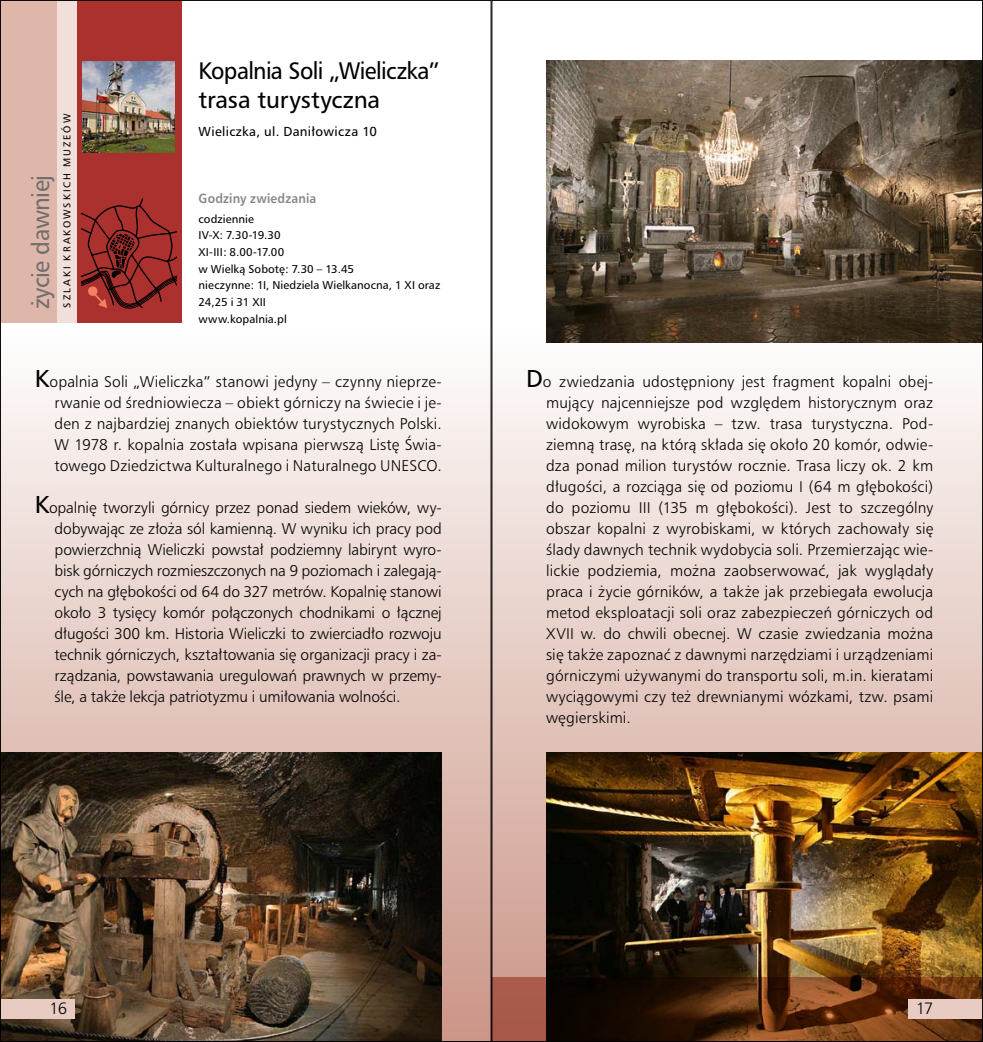
<style>
.page{position:relative;width:983px;height:1042px;background:#fff}
.page>*{position:absolute;margin:0;border:0;box-sizing:border-box;transform-origin:0 0}
.t1{font:24.5px "Humnst 777 PL";letter-spacing:-.02em;color:#6f6f6e;scale:.95 1}
.t2{font:23.97px/28.7px "Humnst 777 PL";letter-spacing:-.02em;color:#000;scale:.95 1}
.t3{font:15.75px "Humnst 777 Lt PL";color:#000}
.t4{font:14.88px/21px "Humnst 777 Lt PL";letter-spacing:.005em;color:#000;text-align:justify}
.t5{font:13.12px "Humnst 777 PL";letter-spacing:.02em;color:#000}
.t6{font:700 12.78px "Humnst 777 PL";letter-spacing:.015em;color:#878786;scale:.91 1}
.t7{font:11.38px/16.6px "Humnst 777 PL";letter-spacing:.005em;color:#000}
.t8{font:9.97px "Humnst 777 PL";letter-spacing:.195em;color:#000}
.s1{font-family:"Humnst 777 PL";font-size:24.5px}
</style>
<div class="page">
<div style="left:491px;top:322px;width:491px;height:720px;background:linear-gradient(to bottom,#fdfdfc,#ca9486)"></div>
<div style="left:0;top:322px;width:491px;height:720px;background:linear-gradient(to bottom,#fffffe,#c99385)"></div>
<div style="left:56px;top:0;width:21px;height:322px;background:#f1dfda"></div>
<div style="left:0;top:0;width:56px;height:322px;background:#dfb6aa"></div>
<div style="left:77px;top:0;width:104px;height:322px;background:#ab312f"></div>
<img style="left:546px;top:752px;width:434px;height:225px">
<svg style="left:493px;top:977px;width:487px;height:63px;background:#542b14"></svg>
<img style="left:546px;top:60px;width:434px;height:282px">
<img style="left:83px;top:61px;width:91px;height:92px">
<img style="left:2px;top:752px;width:439px;height:288px">
<div style="left:0;top:999px;width:74px;height:19px;background:#e8cbc2"></div>
<div style="left:908px;top:999px;width:74px;height:19px;background:#e8cbc2"></div>
<svg style="left:82px;top:198px;width:94px;height:111px"></svg>
<p class="t8" style="left:61px;top:308px;width:195px;rotate:-90deg">SZLAKI KRAKOWSKICH MUZEÓW</p>
<h1 class="t1" style="left:25px;top:309px;width:144px;rotate:-90deg">życie dawniej</h1>
<h2 class="t2" style="left:198px;top:56px;width:255px">Kopalnia Soli „Wieliczka” trasa turystyczna</h2>
<p class="t5" style="left:198px;top:123px;width:180px">Wieliczka, ul. Daniłowicza 10</p>
<p class="t6" style="left:198px;top:190px;width:131px">Godziny zwiedzania</p>
<p class="t7" style="left:198px;top:210px;width:243px">codziennie<br>IV-X: 7.30-19.30<br>XI-III: 8.00-17.00<br>w Wielką Sobotę: 7.30 – 13.45<br>nieczynne: 1I, Niedziela Wielkanocna, 1 XI oraz<br>24,25 i 31 XII<br>www.kopalnia.pl</p>
<p class="t4" style="left:55px;top:371px;width:388px;text-indent:-20px"><span class="s1">K</span>opalnia Soli „Wieliczka” stanowi jedyny – czynny nieprze&shy;rwanie od średniowiecza – obiekt górniczy na świecie i je&shy;den z najbardziej znanych obiektów turystycznych Polski.<br>W 1978 r. kopalnia została wpisana pierwszą Listę Świa&shy;towego Dziedzictwa Kulturalnego i Naturalnego UNESCO.</p>
<p class="t4" style="left:55px;top:497px;width:388px;text-indent:-20px"><span class="s1">K</span>opalnię tworzyli górnicy przez ponad siedem wieków, wy&shy;dobywając ze złoża sól kamienną. W wyniku ich pracy pod powierzchnią Wieliczki powstał podziemny labirynt wyro&shy;bisk górniczych rozmieszczonych na 9 poziomach i zalegają&shy;cych na głębokości od 64 do 327 metrów. Kopalnię stanowi około 3 tysięcy komór połączonych chodnikami o łącznej długości 300 km. Historia Wieliczki to zwierciadło rozwoju technik górniczych, kształtowania się organizacji pracy i za&shy;rządzania, powstawania uregulowań prawnych w przemy&shy;śle, a także lekcja patriotyzmu i umiłowania wolności.</p>
<p class="t4" style="left:546px;top:371px;width:388px;text-indent:-20px"><span class="s1">D</span>o zwiedzania udostępniony jest fragment kopalni obej&shy;mujący najcenniejsze pod względem historycznym oraz widokowym wyrobiska – tzw. trasa turystyczna. Pod&shy;ziemną trasę, na którą składa się około 20 komór, odwie&shy;dza ponad milion turystów rocznie. Trasa liczy ok. 2 km długości, a rozciąga się od poziomu I (64 m głębokości) do poziomu III (135 m głębokości). Jest to szczególny obszar kopalni z wyrobiskami, w których zachowały się ślady dawnych technik wydobycia soli. Przemierzając wie&shy;lickie podziemia, można zaobserwować, jak wyglądały praca i życie górników, a także jak przebiegała ewolucja metod eksploatacji soli oraz zabezpieczeń górniczych od XVII w. do chwili obecnej. W czasie zwiedzania można się także zapoznać z dawnymi narzędziami i urządzeniami górniczymi używanymi do transportu soli, m.in. kieratami wyciągowymi czy też drewnianymi wózkami, tzw. psami węgierskimi.</p>
<p class="t3" style="left:50px;top:998px;width:19px">16</p>
<p class="t3" style="left:915px;top:998px;width:19px">17</p>
</div>
